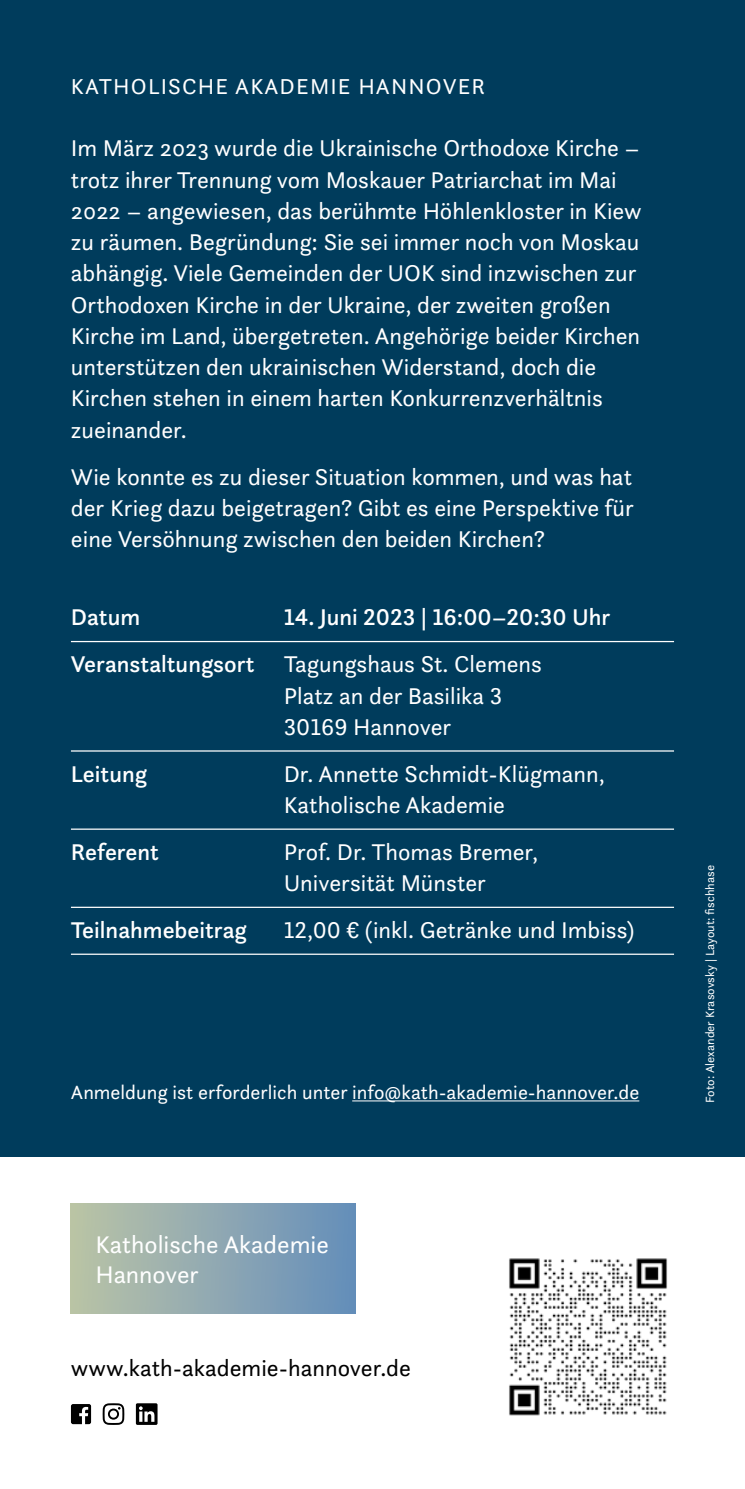
<style>
.page{position:relative;width:745px;height:1489px;background:#fff}
.page>*{position:absolute;margin:0;border:0;box-sizing:border-box;transform-origin:0 0}
.t1{font:25px/30px "Questa Sans";color:#fff}
.fließ{font:23.75px/31.2px "Questa Sans";color:#fff}
.infobox_mit_weißen_l{font:23.75px/31.2px "Questa Sans";color:#fff}
.infobox_mit_weißen_l-2{font:500 23.75px "Questa Sans";color:#fff}
.fließ-2{font:23.75px "Questa Sans";color:#000}
.kolumne{font:22.5px "Questa Sans";letter-spacing:.05em;color:#fff}
.infobox_hinweis{font:20px "Questa Sans";color:#fff}
.infobox_hinweis-2{font:12.25px "Questa Sans";color:#fff}
.s1{font-weight:500}
</style>
<div class="page">
<div style="left:0;top:0;width:744px;height:1156px;background:#003c5c"></div>
<svg style="left:71px;top:1404px;width:20px;height:19px"></svg>
<svg style="left:103px;top:1403px;width:21px;height:21px"></svg>
<div style="left:71px;top:1203px;width:284px;height:109px;background:linear-gradient(to right,#bbc4a6,#658ebb)"></div>
<img style="left:509px;top:1258px;width:159px;height:158px">
<svg style="left:136px;top:1403px;width:21px;height:21px"></svg>
<hr style="left:352px;top:1100px;width:287px;height:1px;background:#fff">
<hr style="left:71px;top:641px;width:602px;height:1px;background:#fff">
<hr style="left:71px;top:750px;width:602px;height:1px;background:#fff">
<hr style="left:71px;top:828px;width:602px;height:1px;background:#fff">
<hr style="left:71px;top:906px;width:602px;height:1px;background:#fff">
<hr style="left:71px;top:953px;width:602px;height:1px;background:#fff">
<p class="kolumne" style="left:71px;top:72px;width:415px">KATHOLISCHE AKADEMIE HANNOVER</p>
<p class="fließ" style="left:71px;top:132px;width:572px">Im März 2023 wurde die Ukrainische Orthodoxe Kirche – trotz ihrer Trennung vom Moskauer Patriarchat im Mai 2022 – angewiesen, das berühmte Höhlenkloster in Kiew zu räumen. Begründung: Sie sei immer noch von Moskau abhängig. Viele Gemeinden der UOK sind inzwischen zur Orthodoxen Kirche in der Ukraine, der zweiten großen Kirche im Land, übergetreten. Angehörige beider Kirchen unterstützen den ukrainischen Widerstand, doch die Kirchen stehen in einem harten Konkurrenzverhältnis zueinander.</p>
<p class="fließ" style="left:71px;top:460px;width:564px;text-align:justify">Wie konnte es zu dieser Situation kommen, und was hat der Krieg dazu beigetragen? Gibt es eine Perspektive für eine Versöhnung zwischen den beiden Kirchen?</p>
<p class="infobox_mit_weißen_l-2" style="left:71px;top:602px;width:71px">Datum</p>
<p class="infobox_mit_weißen_l-2" style="left:283px;top:602px;width:328px">14. Juni 2023 | 16:00–20:30 Uhr</p>
<p class="infobox_mit_weißen_l" style="left:283px;top:648px;width:259px;text-indent:-213px"><span class="s1">Veranstaltungsort</span> Tagungshaus St. Clemens<br>Platz an der Basilika 3<br>30169 Hannover</p>
<p class="infobox_mit_weißen_l-2" style="left:71px;top:758px;width:78px">Leitung</p>
<p class="infobox_mit_weißen_l" style="left:283px;top:757px;width:322px">Dr. Annette Schmidt-Klügmann,<br>Katholische Akademie</p>
<p class="infobox_mit_weißen_l-2" style="left:71px;top:836px;width:89px">Referent</p>
<p class="infobox_mit_weißen_l" style="left:283px;top:835px;width:256px">Prof. Dr. Thomas Bremer,<br>Universität Münster</p>
<p class="infobox_mit_weißen_l-2" style="left:71px;top:914px;width:177px">Teilnahmebeitrag</p>
<p class="infobox_mit_weißen_l" style="left:283px;top:913px;width:352px">12,00 € (inkl. Getränke und Imbiss)</p>
<p class="infobox_hinweis" style="left:71px;top:1079px;width:569px">Anmeldung ist erforderlich unter info@kath-akademie-hannover.de</p>
<p class="t1" style="left:95px;top:1228px;width:235px">Katholische Akademie<br>Hannover</p>
<p class="fließ-2" style="left:71px;top:1352px;width:341px">www.kath-akademie-hannover.de</p>
<p class="infobox_hinweis-2" style="left:701px;top:1102px;width:239px;rotate:-90deg">Foto: Alexander Krasovsky | Layout: fischhase</p>
</div>
